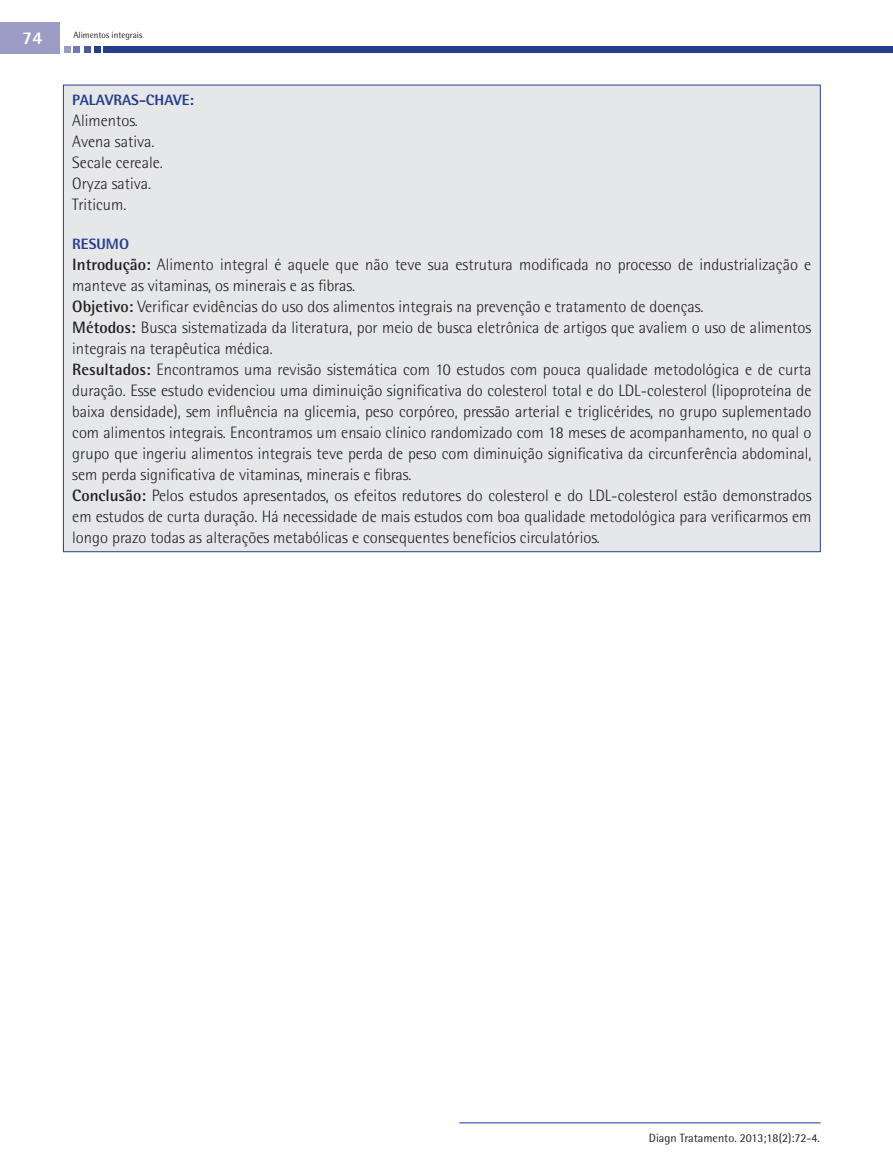
<style>
.page{position:relative;width:893px;height:1170px;background:#fff}
.page>*{position:absolute;margin:0;border:0;box-sizing:border-box;transform-origin:0 0}
.t1{font:800 18px "Rotis Semi Sans Std";color:#fff}
.t2{font:300 16.5px/21px "Rotis Semi Sans Std";color:#231f20}
.t3{font:800 15px "Rotis Semi Sans Std";color:#253f8e}
.t4{font:12px "Rotis Semi Sans Std";color:#231f20}
.t5{font:9px "Rotis Semi Sans Std";color:#231f20}
.s1{font-weight:700}
</style>
<div class="page">
<hr style="left:459px;top:1122px;width:362px;height:1px;background:#253f8e">
<div style="left:104px;top:46px;width:789px;height:7px;background:#253f8e"></div>
<div style="left:94px;top:46px;width:7px;height:7px;background:#253f8e"></div>
<div style="left:84px;top:46px;width:7px;height:7px;background:#4d5a9e"></div>
<div style="left:73px;top:46px;width:7px;height:7px;background:#7477b0"></div>
<div style="left:64px;top:46px;width:7px;height:7px;background:#9b9bc6"></div>
<div style="left:0;top:23px;width:60px;height:31px;background:#9b9bc6"></div>
<div style="left:63px;top:85px;width:757px;height:466px;background:#e6e7e9"></div>
<p class="t1" style="left:22px;top:27px;width:22px">74</p>
<p class="t5" style="left:73px;top:29px;width:70px">Alimentos integrais</p>
<p class="t3" style="left:72px;top:90px;width:123px">PALAVRAS-CHAVE:</p>
<p class="t2" style="left:72px;top:109px;width:92px">Alimentos.<br>Avena sativa.<br>Secale cereale.<br>Oryza sativa.<br>Triticum.</p>
<p class="t3" style="left:72px;top:234px;width:58px">RESUMO</p>
<p class="t2" style="left:72px;top:253px;width:741px"><span class="s1">Introdução:</span> Alimento integral é aquele que não teve sua estrutura modificada no processo de industrialização e manteve as vitaminas, os minerais e as fibras.<br><span class="s1">Objetivo:</span> Verificar evidências do uso dos alimentos integrais na prevenção e tratamento de doenças.<br><span class="s1">Métodos:</span> Busca sistematizada da literatura, por meio de busca eletrônica de artigos que avaliem o uso de alimentos integrais na terapêutica médica.<br><span class="s1">Resultados:</span> Encontramos uma revisão sistemática com 10 estudos com pouca qualidade metodológica e de curta duração. Esse estudo evidenciou uma diminuição significativa do colesterol total e do LDL-colesterol (lipoproteína de baixa densidade), sem influência na glicemia, peso corpóreo, pressão arterial e triglicérides, no grupo suplementado com alimentos integrais. Encontramos um ensaio clínico randomizado com 18 meses de acompanhamento, no qual o grupo que ingeriu alimentos integrais teve perda de peso com diminuição significativa da circunferência abdominal, sem perda significativa de vitaminas, minerais e fibras.<br><span class="s1">Conclusão:</span> Pelos estudos apresentados, os efeitos redutores do colesterol e do LDL-colesterol estão demonstrados em estudos de curta duração. Há necessidade de mais estudos com boa qualidade metodológica para verificarmos em longo prazo todas as alterações metabólicas e consequentes benefícios circulatórios.</p>
<p class="t4" style="left:649px;top:1131px;width:172px">Diagn Tratamento. 2013;18(2):72-4.</p>
</div>
